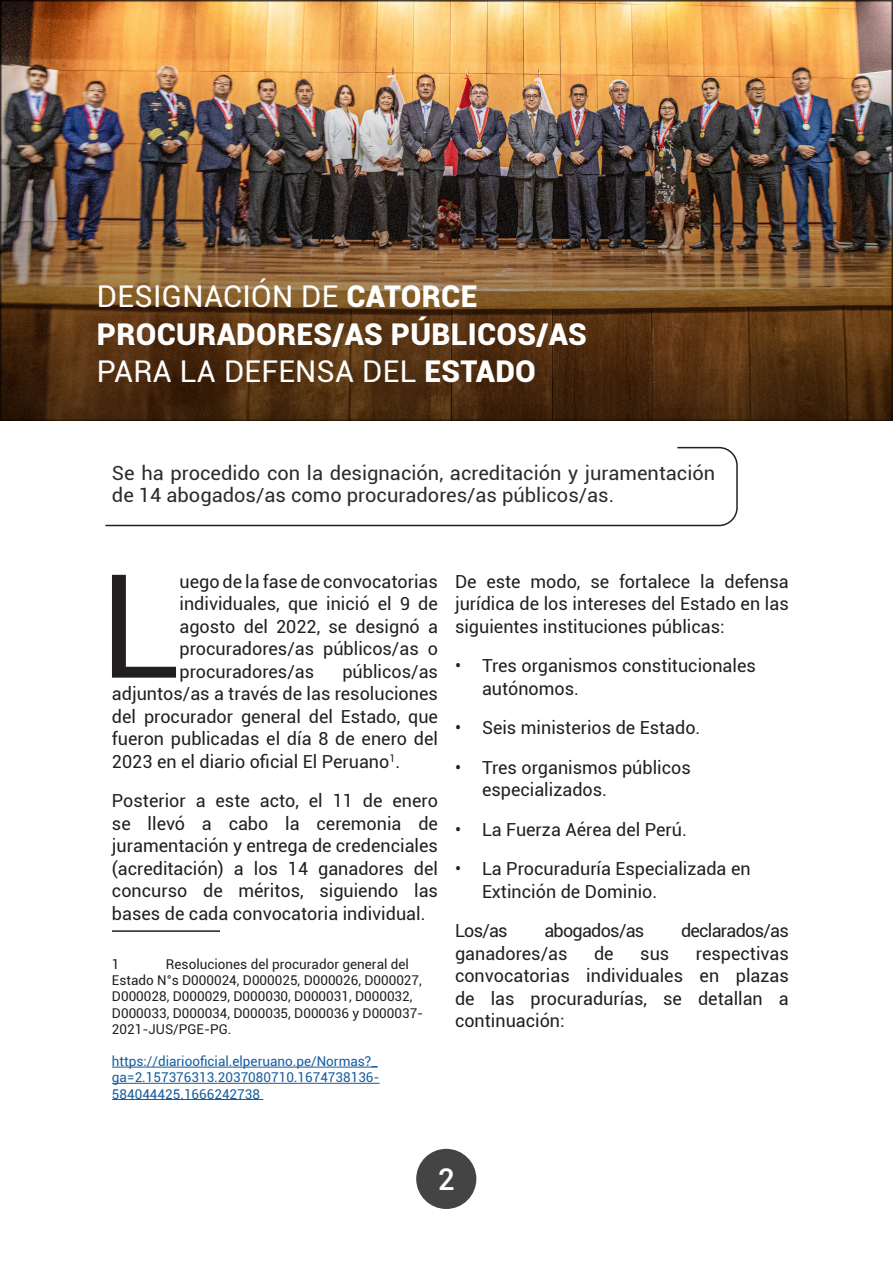
<style>
.page{position:relative;width:893px;height:1263px;background:#fff}
.page>*{position:absolute;margin:0;border:0;box-sizing:border-box;transform-origin:0 0}
.Párrafo{font:144.6px "Roboto";color:#231f20}
.Título_2_0{font:900 30px/37.5px "Roboto";letter-spacing:.01em;color:#fff}
.t1{font:500 30px "Roboto";color:#fff}
.Párrafo-2{font:19.5px/22.5px "Roboto";color:#2f2a30}
.Párrafo-3{font:18px/22.5px "Roboto";color:#231f20;text-align:justify}
.Párrafo-4{font:18px "Roboto";letter-spacing:-.04em;color:#231f20}
.t2{font:13.5px/16.2px "Roboto";color:#231f20}
.t3{font:13.5px/16.2px "Roboto";color:#175d9e}
.s1{font-weight:400}
</style>
<div class="page">
<div style="left:416px;top:1149px;width:60px;height:60px;background:#444;border-radius:50%"></div>
<hr style="left:112px;top:930px;width:108px;height:2px;background:#231f20">
<hr style="left:112px;top:1067px;width:266px;height:1px;background:#175d9e">
<hr style="left:112px;top:1083px;width:268px;height:1px;background:#175d9e">
<hr style="left:112px;top:1099px;width:151px;height:1px;background:#175d9e">
<img style="left:3px;top:3px;width:887px;height:415px">
<div style="left:0;top:0;width:893px;height:421px;border:2px solid #231f20"></div>
<svg style="left:105px;top:446px;width:633px;height:81px"></svg>
<p class="Título_2_0" style="left:97px;top:277px;width:491px"><span class="s1">DESIGNACIÓN DE</span> CATORCE<br>PROCURADORES/AS PÚBLICOS/AS<br><span class="s1">PARA LA DEFENSA DEL</span> ESTADO</p>
<p class="Párrafo-2" style="left:112px;top:461px;width:605px">Se ha procedido con la designación, acreditación y juramentación de 14 abogados/as como procuradores/as públicos/as.</p>
<p class="Párrafo" style="left:100px;top:525px;width:81px">L</p>
<p class="Párrafo-3" style="left:179px;top:569px;width:260px">uego de la fase de convocatorias individuales, que inició el 9 de agosto del 2022, se designó a procuradores/as públicos/as o procuradores/as</p>
<p class="Párrafo-3" style="left:112px;top:659px;width:327px;text-indent:230px">públicos/as adjuntos/as a través de las resoluciones del procurador general del Estado, que fueron publicadas el día 8 de enero del 2023 en el diario oficial El Peruano<sup>1</sup>.</p>
<p class="Párrafo-3" style="left:112px;top:789px;width:327px">Posterior a este acto, el 11 de enero se llevó a cabo la ceremonia de juramentación y entrega de credenciales (acreditación) a los 14 ganadores del concurso de méritos, siguiendo las bases de cada convocatoria individual.</p>
<p class="t2" style="left:112px;top:955px;width:9px">1</p>
<p class="t2" style="left:112px;top:955px;width:313px;text-indent:54px">Resoluciones del procurador general del Estado N°s D000024, D000025, D000026, D000027, D000028, D000029, D000030, D000031, D000032, D000033, D000034, D000035, D000036 y D000037- 2021-JUS/PGE-PG.</p>
<p class="t3" style="left:112px;top:1053px;width:269px">https://diariooficial.elperuano.pe/Normas?_ ga=2.157376313.2037080710.1674738136-<br>584044425.1666242738</p>
<p class="Párrafo-3" style="left:455px;top:569px;width:335px">De este modo, se fortalece la defensa jurídica de los intereses del Estado en las siguientes instituciones públicas:</p>
<p class="Párrafo-3" style="left:482px;top:654px;width:275px;text-indent:-27px">• Tres organismos constitucionales autónomos.</p>
<p class="Párrafo-3" style="left:455px;top:716px;width:247px">• Seis ministerios de Estado.</p>
<p class="Párrafo-3" style="left:482px;top:755px;width:210px;text-indent:-27px">• Tres organismos públicos especializados.</p>
<p class="Párrafo-3" style="left:455px;top:817px;width:233px">• La Fuerza Aérea del Perú.</p>
<p class="Párrafo-3" style="left:482px;top:857px;width:270px;text-indent:-27px">• La Procuraduría Especializada en<br>Extinción de Dominio.</p>
<p class="Párrafo-3" style="left:455px;top:919px;width:54px">Los/as</p>
<p class="Párrafo-4" style="left:544px;top:918px;width:101px">abogados/as</p>
<p class="Párrafo-4" style="left:681px;top:918px;width:109px">declarados/as</p>
<p class="Párrafo-3" style="left:455px;top:941px;width:114px">ganadores/as</p>
<p class="Párrafo-3" style="left:594px;top:941px;width:21px">de</p>
<p class="Párrafo-3" style="left:640px;top:941px;width:31px">sus</p>
<p class="Párrafo-3" style="left:455px;top:941px;width:335px;text-indent:241px">respectivas convocatorias individuales en plazas de las procuradurías, se detallan a continuación:</p>
<h2 class="t1" style="left:438px;top:1158px;width:19px">2</h2>
</div>
